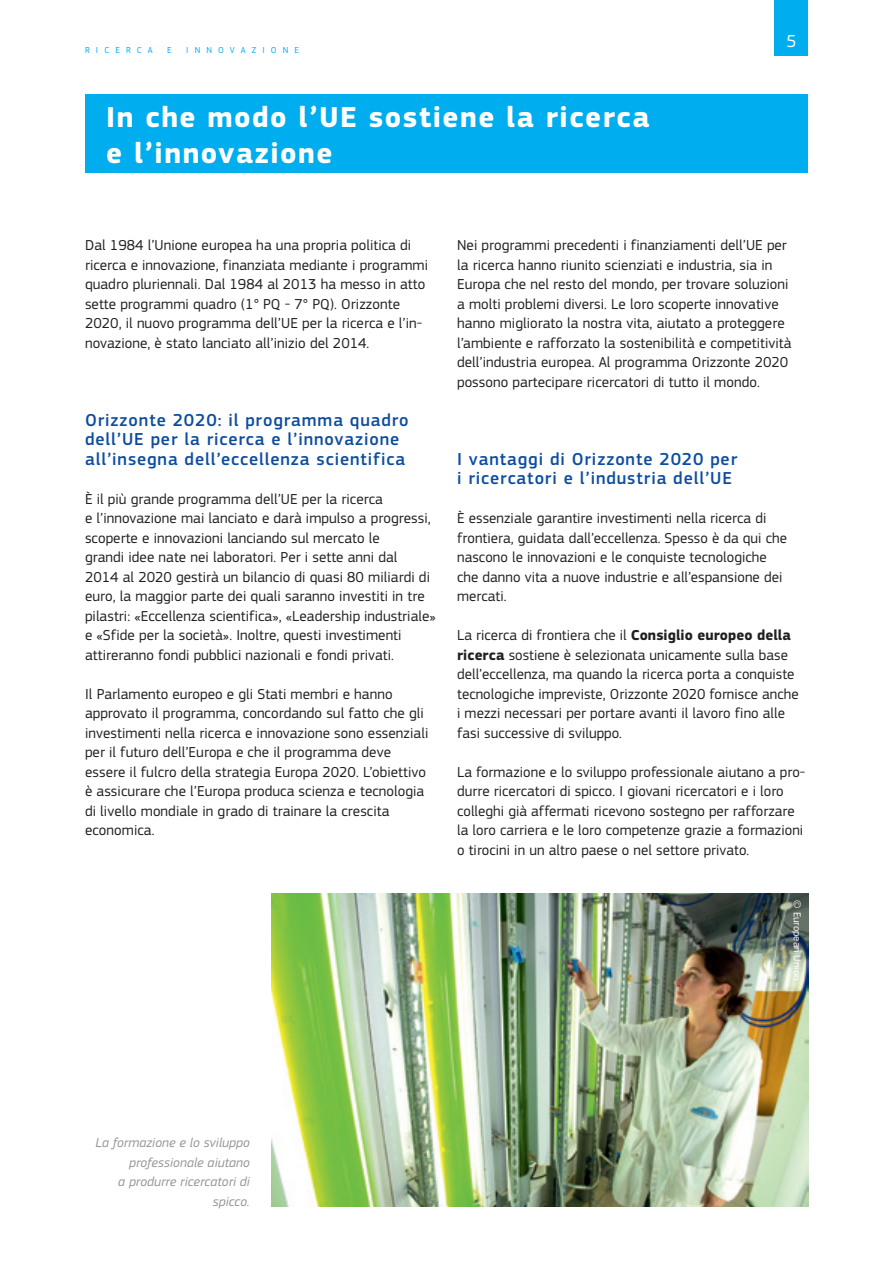
<style>
.page{position:relative;width:893px;height:1263px;background:#fff}
.page>*{position:absolute;margin:0;border:0;box-sizing:border-box;transform-origin:0 0}
.Heading01_neg{font:700 30px/36px "EC Square Sans Pro";letter-spacing:.05em;color:#fff}
.Heading03{font:500 18px/19.5px "EC Square Sans Pro";letter-spacing:.05em;color:#0d4da1}
.t1{font:18px "EC Square Sans Pro";color:#fff}
.BodyText{font:15px/19.5px "EC Square Sans Pro";letter-spacing:.005em;color:#231f20}
.legende_R{font:italic 13.5px/19.5px "EC Square Sans Pro";letter-spacing:.005em;color:#939598;text-align:right}
.copyright_copy{font:10.5px "EC Square Sans Pro";letter-spacing:.005em;color:#fff}
.t2{font:9px "EC Square Sans Pro";letter-spacing:.68em;color:#00aeef}
.s1{font-weight:700}
</style>
<div class="page">
<div style="left:775px;top:0;width:33px;height:55px;background:#00aeef"></div>
<div style="left:85px;top:94px;width:723px;height:78px;background:#00aeef"></div>
<img style="left:271px;top:894px;width:537px;height:313px">
<p class="t2" style="left:85px;top:45px;width:69px">RICERCA</p>
<p class="t2" style="left:167px;top:45px;width:6px">E</p>
<p class="t2" style="left:186px;top:45px;width:114px">INNOVAZIONE</p>
<p class="Heading01_neg" style="left:106px;top:100px;width:545px">In che modo l’UE sostiene la ricerca e l’innovazione</p>
<p class="t1" style="left:786px;top:30px;width:12px">5</p>
<p class="BodyText" style="left:85px;top:236px;width:345px">Dal 1984 l’Unione europea ha una propria politica di ricerca e innovazione, finanziata mediante i programmi quadro pluriennali. Dal 1984 al 2013 ha messo in atto sette programmi quadro (1° PQ - 7° PQ). Orizzonte 2020, il nuovo programma dell’UE per la ricerca e l’in&shy;novazione, è stato lanciato all’inizio del 2014.</p>
<p class="Heading03" style="left:85px;top:410px;width:325px">Orizzonte 2020: il programma quadro dell’UE per la ricerca e l’innovazione all’insegna dell’eccellenza scientifica</p>
<p class="BodyText" style="left:85px;top:489px;width:352px">È il più grande programma dell’UE per la ricerca<br>e l’innovazione mai lanciato e darà impulso a progressi, scoperte e innovazioni lanciando sul mercato le<br>grandi idee nate nei laboratori. Per i sette anni dal<br>2014 al 2020 gestirà un bilancio di quasi 80 miliardi di euro, la maggior parte dei quali saranno investiti in tre pilastri: «Eccellenza scientifica», «Leadership industriale» e «Sfide per la società». Inoltre, questi investimenti attireranno fondi pubblici nazionali e fondi privati.</p>
<p class="BodyText" style="left:85px;top:684px;width:345px">Il Parlamento europeo e gli Stati membri e hanno approvato il programma, concordando sul fatto che gli investimenti nella ricerca e innovazione sono essenziali per il futuro dell’Europa e che il programma deve essere il fulcro della strategia Europa 2020. L’obiettivo è assicurare che l’Europa produca scienza e tecnologia di livello mondiale in grado di trainare la crescita economica.</p>
<p class="BodyText" style="left:457px;top:236px;width:336px">Nei programmi precedenti i finanziamenti dell’UE per la ricerca hanno riunito scienziati e industria, sia in Europa che nel resto del mondo, per trovare soluzioni a molti problemi diversi. Le loro scoperte innovative hanno migliorato la nostra vita, aiutato a proteggere l’ambiente e rafforzato la sostenibilità e competitività dell’industria europea. Al programma Orizzonte 2020 possono partecipare ricercatori di tutto il mondo.</p>
<p class="Heading03" style="left:457px;top:449px;width:282px">I vantaggi di Orizzonte 2020 per i ricercatori e l’industria dell’UE</p>
<p class="BodyText" style="left:457px;top:509px;width:331px">È essenziale garantire investimenti nella ricerca di frontiera, guidata dall’eccellenza. Spesso è da qui che nascono le innovazioni e le conquiste tecnologiche che danno vita a nuove industrie e all’espansione dei mercati.</p>
<p class="BodyText" style="left:457px;top:626px;width:343px">La ricerca di frontiera che il <span class="s1">Consiglio europeo della ricerca</span> sostiene è selezionata unicamente sulla base dell’eccellenza, ma quando la ricerca porta a conquiste tecnologiche impreviste, Orizzonte 2020 fornisce anche i mezzi necessari per portare avanti il lavoro fino alle fasi successive di sviluppo.</p>
<p class="BodyText" style="left:457px;top:762px;width:350px">La formazione e lo sviluppo professionale aiutano a pro&shy;durre ricercatori di spicco. I giovani ricercatori e i loro colleghi già affermati ricevono sostegno per rafforzare la loro carriera e le loro competenze grazie a formazioni o tirocini in un altro paese o nel settore privato.</p>
<p class="copyright_copy" style="left:804px;top:900px;width:81px;rotate:90deg">© European Union</p>
<p class="legende_R" style="left:95px;top:1133px;width:156px">La formazione e lo sviluppo professionale aiutano<br>a produrre ricercatori di spicco.</p>
</div>
